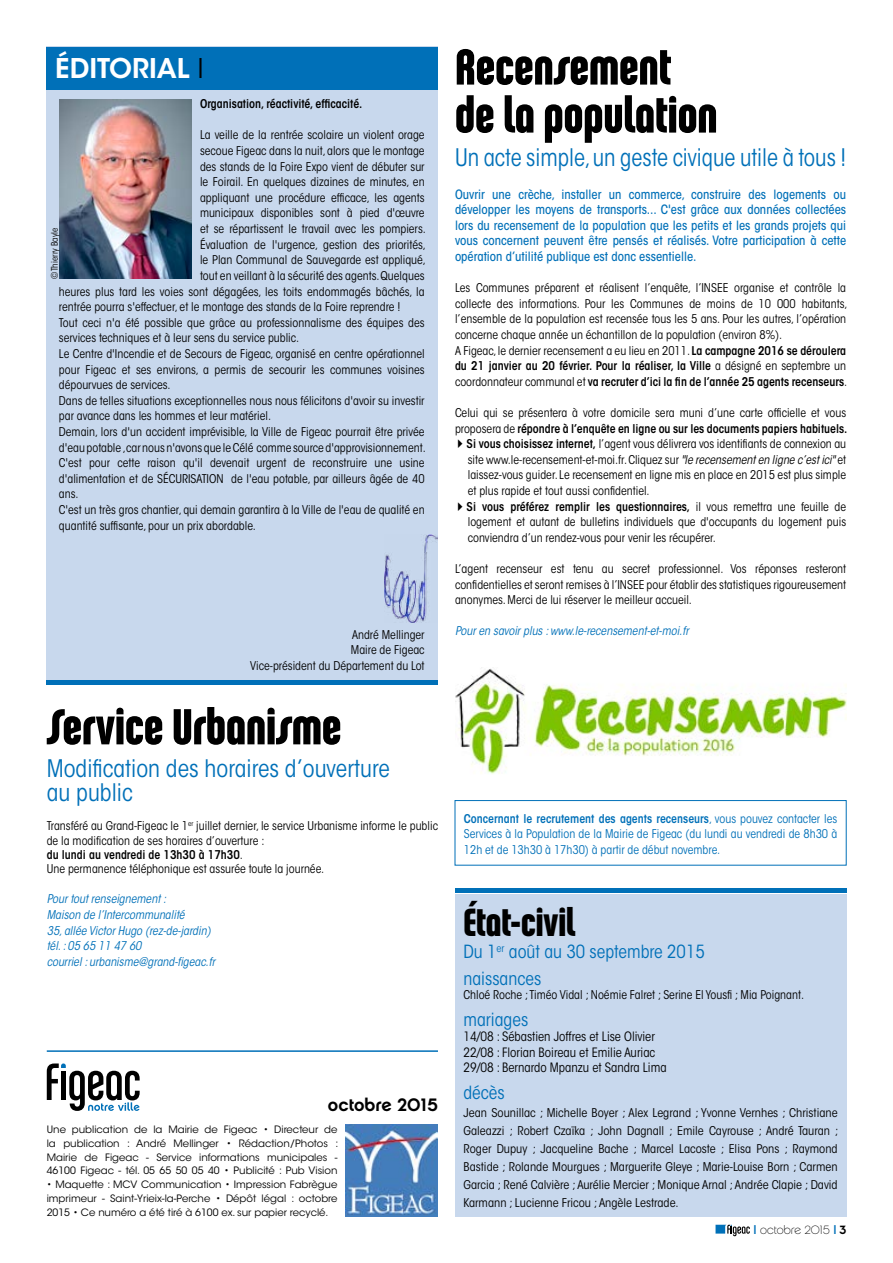
<style>
.page{position:relative;width:893px;height:1263px;background:#fff}
.page>*{position:absolute;margin:0;border:0;box-sizing:border-box;transform-origin:0 0}
.t1{font:54px/48px "Chalet Comprime Hong Kong Seventy";color:#000}
.t2{font:42px "Chalet Comprime Hong Kong Seventy";color:#000}
.t3{font:600 27px "ITC Avant Garde Std";color:#fff}
.t4{font:condensed 24px/24px "ITC Avant Garde Std";color:#0070b8}
.t5{font:condensed 24px "ITC Avant Garde Std";color:#0070b8;scale:.96 1}
.t6{font:condensed 18px/27px "ITC Avant Garde Std";color:#0070b8}
.t7{font:18px "Chalet New York Nineteen Seventy";color:#000}
.t8{font:condensed 12.9px/15.5px "ITC Avant Garde Std";color:#000}
.t9{font:500 condensed 12.75px/15.6px "ITC Avant Garde Std";color:#0070b8;text-align:justify}
.t10{font:condensed 12px/15.6px "ITC Avant Garde Std";color:#000}
.t11{font:condensed 12px/18px "ITC Avant Garde Std";color:#000;text-align:justify;scale:1.04 1}
.t12{font:italic condensed 12px/15.6px "ITC Avant Garde Std";color:#0070b8}
.t13{font:condensed 12px/15.6px "ITC Avant Garde Std";color:#0070b8;text-align:justify}
.t14{font:600 condensed 12px "ITC Avant Garde Std";color:#000}
.t15{font:12px "Chalet Paris Nineteen Seventy";color:#000}
.t16{font:10.2px/13.8px "ITC Avant Garde Std";color:#000;text-align:justify}
.t17{font:condensed 9px "ITC Avant Garde Std";color:#000}
.s1{font-weight:400;font-stretch:condensed;color:#000}
.s2{font-weight:600}
.s3{font-weight:400}
.s4{font-style:italic}
.s5{font-family:"ITC Avant Garde Std";font-weight:500;color:#0070b8}
.s6{font-family:"Chalet New York Nineteen Seventy"}
</style>
<div class="page">
<svg style="left:715px;top:1225px;width:35px;height:11px"></svg>
<hr style="left:47px;top:1050px;width:391px;height:2px;background:#0070b8">
<svg style="left:47px;top:1063px;width:93px;height:48px"></svg>
<img style="left:346px;top:1125px;width:92px;height:91px">
<div style="left:455px;top:894px;width:391px;height:322px;background:#c8d8ed"></div>
<div style="left:455px;top:888px;width:391px;height:5px;background:#0070b8"></div>
<img style="left:455px;top:668px;width:391px;height:106px">
<div style="left:47px;top:47px;width:391px;height:636px;background:#c8d8ed"></div>
<div style="left:47px;top:47px;width:391px;height:42px;background:#0070b8"></div>
<hr style="left:47px;top:681px;width:391px;height:4px;background:#0070b8">
<img style="left:60px;top:100px;width:131px;height:179px">
<img style="left:385px;top:535px;width:52px;height:88px">
<div style="left:455px;top:800px;width:392px;height:65px;border:1px solid #0070b8"></div>
<h3 class="t3" style="left:55px;top:51px;width:150px">ÉDITORIAL <span class="s1">I</span></h3>
<p class="t14" style="left:200px;top:96px;width:164px">Organisation, réactivité, efficacité.</p>
<p class="t10" style="left:200px;top:127px;width:226px">La veille de la rentrée scolaire un violent orage</p>
<p class="t10" style="left:200px;top:143px;width:226px">secoue Figeac dans la nuit, alors que le montage</p>
<p class="t10" style="left:200px;top:159px;width:226px">des stands de la Foire Expo vient de débuter sur</p>
<p class="t10" style="left:200px;top:174px;width:226px">le Foirail. En quelques dizaines de minutes, en</p>
<p class="t10" style="left:200px;top:190px;width:226px">appliquant une procédure efficace, les agents</p>
<p class="t10" style="left:200px;top:205px;width:226px">municipaux disponibles sont à pied d'œuvre</p>
<p class="t10" style="left:200px;top:221px;width:227px">et se répartissent le travail avec les pompiers.</p>
<p class="t10" style="left:200px;top:237px;width:227px">Évaluation de l'urgence, gestion des priorités,</p>
<p class="t10" style="left:200px;top:252px;width:227px">le Plan Communal de Sauvegarde est appliqué,</p>
<p class="t10" style="left:200px;top:268px;width:226px">tout en veillant à la sécurité des agents. Quelques</p>
<p class="t10" style="left:59px;top:283px;width:367px">heures plus tard les voies sont dégagées, les toits endommagés bâchés, la</p>
<p class="t10" style="left:59px;top:299px;width:343px">rentrée pourra s'effectuer, et le montage des stands de la Foire reprendre !</p>
<p class="t10" style="left:59px;top:315px;width:367px">Tout ceci n'a été possible que grâce au professionnalisme des équipes des</p>
<p class="t10" style="left:59px;top:330px;width:242px">services techniques et à leur sens du service public.</p>
<p class="t10" style="left:59px;top:346px;width:367px">Le Centre d'Incendie et de Secours de Figeac, organisé en centre opérationnel</p>
<p class="t10" style="left:59px;top:361px;width:367px">pour Figeac et ses environs, a permis de secourir les communes voisines</p>
<p class="t10" style="left:59px;top:377px;width:113px">dépourvues de services.</p>
<p class="t10" style="left:59px;top:393px;width:367px">Dans de telles situations exceptionnelles nous nous félicitons d'avoir su investir</p>
<p class="t10" style="left:59px;top:408px;width:214px">par avance dans les hommes et leur matériel.</p>
<p class="t10" style="left:59px;top:424px;width:367px">Demain, lors d'un accident imprévisible, la Ville de Figeac pourrait être privée</p>
<p class="t10" style="left:59px;top:439px;width:368px">d'eau potable ,car nous n'avons que le Célé comme source d'approvisionnement.</p>
<p class="t10" style="left:59px;top:455px;width:367px">C'est pour cette raison qu'il devenait urgent de reconstruire une usine</p>
<p class="t10" style="left:59px;top:471px;width:367px">d'alimentation et de SÉCURISATION de l'eau potable, par ailleurs âgée de 40</p>
<p class="t10" style="left:59px;top:486px;width:21px">ans.</p>
<p class="t10" style="left:59px;top:502px;width:367px">C'est un très gros chantier, qui demain garantira à la Ville de l'eau de qualité en</p>
<p class="t10" style="left:59px;top:517px;width:199px">quantité suffisante, pour un prix abordable.</p>
<p class="t17" style="left:49px;top:279px;width:53px;rotate:-90deg">©Thierry Bayle</p>
<p class="t10" style="left:250px;top:627px;width:176px;text-align:right">André Mellinger<br>Maire de Figeac<br>Vice-président du Département du Lot</p>
<h1 class="t1" style="left:47px;top:701px;width:296px">Service Urbanisme</h1>
<h3 class="t4" style="left:47px;top:757px;width:345px">Modification des horaires d’ouverture au public</h3>
<p class="t10" style="left:47px;top:819px;width:393px;line-height:14.4px">Transféré au Grand-Figeac le 1<sup>er</sup> juillet dernier, le service Urbanisme informe le public de la modification de ses horaires d’ouverture :<br><span class="s2">du lundi au vendredi de 13h30 à 17h30</span>.<br>Une permanence téléphonique est assurée toute la journée.</p>
<p class="t12" style="left:47px;top:891px;width:170px">Pour tout renseignement :<br>Maison de l’Intercommunalité<br>35, allée Victor Hugo (rez-de-jardin) tél. : 05 65 11 47 60<br>courriel : urbanisme@grand-figeac.fr</p>
<h3 class="t7" style="left:328px;top:1093px;width:111px">octobre 2015</h3>
<p class="t16" style="left:47px;top:1122px;width:293px">Une publication de la Mairie de Figeac • Directeur de la publication : André Mellinger • Rédaction/Photos :<br>Mairie de Figeac - Service informations municipales - 46100 Figeac - tél. 05 65 50 05 40 • Publicité : Pub Vision</p>
<p class="t16" style="left:47px;top:1178px;width:292px">• Maquette : MCV Communication • Impression Fabrègue imprimeur - Saint-Yrieix-la-Perche • Dépôt légal : octobre 2015 • Ce numéro a été tiré à 6100 ex. sur papier recyclé.</p>
<h1 class="t1" style="left:455px;top:41px;width:264px">Recensement de la population</h1>
<h3 class="t5" style="left:455px;top:142px;width:409px">Un acte simple, un geste civique utile à tous !</h3>
<p class="t9" style="left:455px;top:186px;width:393px">Ouvrir une crèche, installer un commerce, construire des logements ou développer les moyens de transports... C'est grâce aux données collectées lors du recensement de la population que les petits et les grands projets qui vous concernent peuvent être pensés et réalisés. Votre participation à cette opération d’utilité publique est donc essentielle.</p>
<p class="t10" style="left:455px;top:280px;width:394px">Les Communes préparent et réalisent l’enquête, l’INSEE organise et contrôle la collecte des informations. Pour les Communes de moins de 10 000 habitants, l’ensemble de la population est recensée tous les 5 ans. Pour les autres, l’opération concerne chaque année un échantillon de la population (environ 8%).<br>A Figeac, le dernier recensement a eu lieu en 2011. <span class="s2">La campagne 2016 se déroulera du 21 janvier au 20 février. Pour la réaliser, la Ville</span> a désigné en septembre un coordonnateur communal et <span class="s2">va recruter d’ici la fin de l’année 25 agents recenseurs</span>.</p>
<p class="t10" style="left:455px;top:405px;width:393px">Celui qui se présentera à votre domicile sera muni d’une carte officielle et vous</p>
<p class="t14" style="left:455px;top:421px;width:394px"><span class="s3">proposera de</span> répondre à l’enquête en ligne ou sur les documents papiers habituels.</p>
<p class="t10" style="left:467px;top:436px;width:381px"><span class="s2">Si vous choisissez internet,</span> l’agent vous délivrera vos identifiants de connexion au</p>
<p class="t10" style="left:468px;top:452px;width:380px">site www.le-recensement-et-moi.fr. Cliquez sur <span class="s4">"le recensement en ligne c’est ici"</span> et</p>
<p class="t10" style="left:468px;top:467px;width:380px">laissez-vous guider. Le recensement en ligne mis en place en 2015 est plus simple</p>
<p class="t10" style="left:468px;top:483px;width:183px">et plus rapide et tout aussi confidentiel.</p>
<p class="t14" style="left:467px;top:499px;width:381px">Si vous préférez remplir les questionnaires, <span class="s3">il vous remettra une feuille de</span></p>
<p class="t10" style="left:468px;top:514px;width:380px">logement et autant de bulletins individuels que d'occupants du logement puis</p>
<p class="t10" style="left:468px;top:530px;width:250px">conviendra d’un rendez-vous pour venir les récupérer.</p>
<p class="t10" style="left:455px;top:561px;width:393px;text-align:justify">L’agent recenseur est tenu au secret professionnel. Vos réponses resteront confidentielles et seront remises à l’INSEE pour établir des statistiques rigoureusement anonymes. Merci de lui réserver le meilleur accueil.</p>
<p class="t12" style="left:455px;top:623px;width:235px">Pour en savoir plus : www.le-recensement-et-moi.fr</p>
<p class="t13" style="left:464px;top:810px;width:375px"><span class="s2">Concernant le recrutement des agents recenseurs</span>, vous pouvez contacter les Services à la Population de la Mairie de Figeac (du lundi au vendredi de 8h30 à 12h et de 13h30 à 17h30) à partir de début novembre.</p>
<h2 class="t2" style="left:463px;top:898px;width:113px">État-civil</h2>
<h3 class="t6" style="left:463px;top:938px;width:243px">Du 1<sup>er</sup> août au 30 septembre 2015 naissances</h3>
<p class="t10" style="left:463px;top:987px;width:342px">Chloé Roche ; Timéo Vidal ; Noémie Falret ; Serine El Yousfi ; Mia Poignant.</p>
<h3 class="t6" style="left:463px;top:1006px;width:66px">mariages</h3>
<p class="t8" style="left:463px;top:1029px;width:205px">14/08 : Sébastien Joffres et Lise Olivier<br>22/08 : Florian Boireau et Emilie Auriac<br>29/08 : Bernardo Mpanzu et Sandra Lima</p>
<h3 class="t6" style="left:463px;top:1079px;width:43px">décès</h3>
<p class="t11" style="left:463px;top:1104px;width:362px">Jean Sounillac ; Michelle Boyer ; Alex Legrand ; Yvonne Vernhes ; Christiane Galeazzi ; Robert Czaïka ; John Dagnall ; Emile Cayrouse ; André Tauran ; Roger Dupuy ; Jacqueline Bache ; Marcel Lacoste ; Elisa Pons ; Raymond Bastide ; Rolande Mourgues ; Marguerite Gleye ; Marie-Louise Born ; Carmen Garcia ; René Calvière ; Aurélie Mercier ; Monique Arnal ; Andrée Clapie ; David Karmann ; Lucienne Fricou ; Angèle Lestrade.</p>
<p class="t15" style="left:754px;top:1222px;width:94px"><span class="s5">I</span> octobre 2015 <span class="s5">I</span> <span class="s6">3</span></p>
</div>
